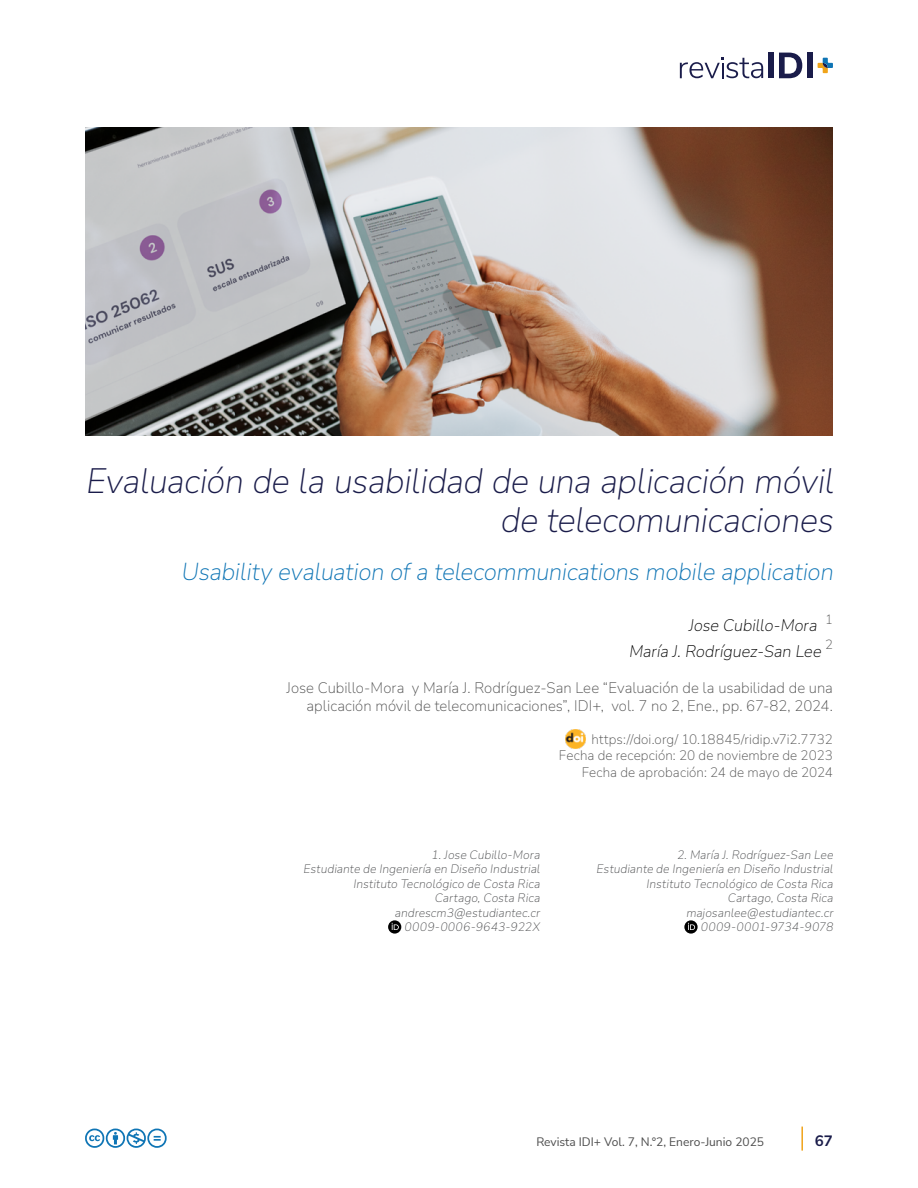
<style>
.page{position:relative;width:918px;height:1188px;background:#fff}
.page>*{position:absolute;margin:0;border:0;box-sizing:border-box;transform-origin:0 0}
.t1{font:200 34.5px/39px "Nunito Sans";color:#1a1c4a;text-align:right}
.t2{font:200 24px "Nunito Sans";color:#0f75b5}
.t3{font:200 16.5px "Nunito Sans";color:#000}
.t4{font:200 15px/18px "Nunito Sans";color:#4d4d4d;text-align:right}
.t5{font:700 15px "Nunito Sans";color:#1a1c4a}
.t6{font:200 13.5px/16.5px "Nunito Sans";letter-spacing:.005em;color:#4d4d4d;text-align:right}
.t7{font:200 13.05px "Nunito Sans";color:#4d4d4d}
.t8{font:200 12px/14.4px "Nunito Sans";color:#494a4c;text-align:right}
.t9{font:12px "Nunito Sans";color:#4d4d4d}
</style>
<div class="page">
<hr style="left:801px;top:1127px;width:2px;height:24px;background:#f0a31a">
<svg style="left:818px;top:58px;width:15px;height:15px"></svg>
<div style="left:768px;top:53px;width:6px;height:25px;background:#1a1c4a"></div>
<svg style="left:779px;top:53px;width:23px;height:25px"></svg>
<div style="left:807px;top:53px;width:5px;height:25px;background:#1a1c4a"></div>
<svg style="left:680px;top:58px;width:83px;height:20px"></svg>
<svg style="left:85px;top:1129px;width:82px;height:19px"></svg>
<img style="left:85px;top:128px;width:748px;height:308px">
<img style="left:566px;top:729px;width:19px;height:19px">
<svg style="left:388px;top:920px;width:13px;height:14px"></svg>
<svg style="left:392px;top:923px;width:7px;height:7px"></svg>
<svg style="left:684px;top:920px;width:14px;height:14px"></svg>
<svg style="left:688px;top:923px;width:7px;height:7px"></svg>
<h1 class="t1" style="left:85px;top:461px;width:756px">Evaluación de la usabilidad de una aplicación móvil de telecomunicaciones</h1>
<h2 class="t2" style="left:181px;top:556px;width:658px">Usability evaluation of a telecommunications mobile application</h2>
<h3 class="t3" style="left:688px;top:614px;width:133px">Jose Cubillo-Mora</h3>
<p class="t7" style="left:825px;top:610px;width:9px">1</p>
<h3 class="t3" style="left:629px;top:640px;width:197px">María J. Rodríguez-San Lee</h3>
<p class="t7" style="left:825px;top:636px;width:9px">2</p>
<p class="t4" style="left:287px;top:678px;width:548px">Jose Cubillo-Mora y María J. Rodríguez-San Lee “Evaluación de la usabilidad de una aplicación móvil de telecomunicaciones”, IDI+, vol. 7 no 2, Ene., pp. 67-82, 2024.</p>
<p class="t6" style="left:559px;top:731px;width:275px">https://doi.org/ 10.18845/ridip.v7i2.7732<br>Fecha de recepción: 20 de noviembre de 2023<br>Fecha de aprobación: 24 de mayo de 2024</p>
<p class="t8" style="left:303px;top:847px;width:241px">1. Jose Cubillo-Mora<br>Estudiante de Ingeniería en Diseño Industrial<br>Instituto Tecnológico de Costa Rica<br>Cartago, Costa Rica andrescm3@estudiantec.cr<br>0009-0006-9643-922X</p>
<p class="t8" style="left:596px;top:847px;width:241px">2. María J. Rodríguez-San Lee<br>Estudiante de Ingeniería en Diseño Industrial<br>Instituto Tecnológico de Costa Rica<br>Cartago, Costa Rica majosanlee@estudiantec.cr<br>0009-0001-9734-9078</p>
<p class="t9" style="left:536px;top:1133px;width:229px">Revista IDI+ Vol. 7, N.°2, Enero-Junio 2025</p>
<p class="t5" style="left:815px;top:1130px;width:19px">67</p>
</div>
